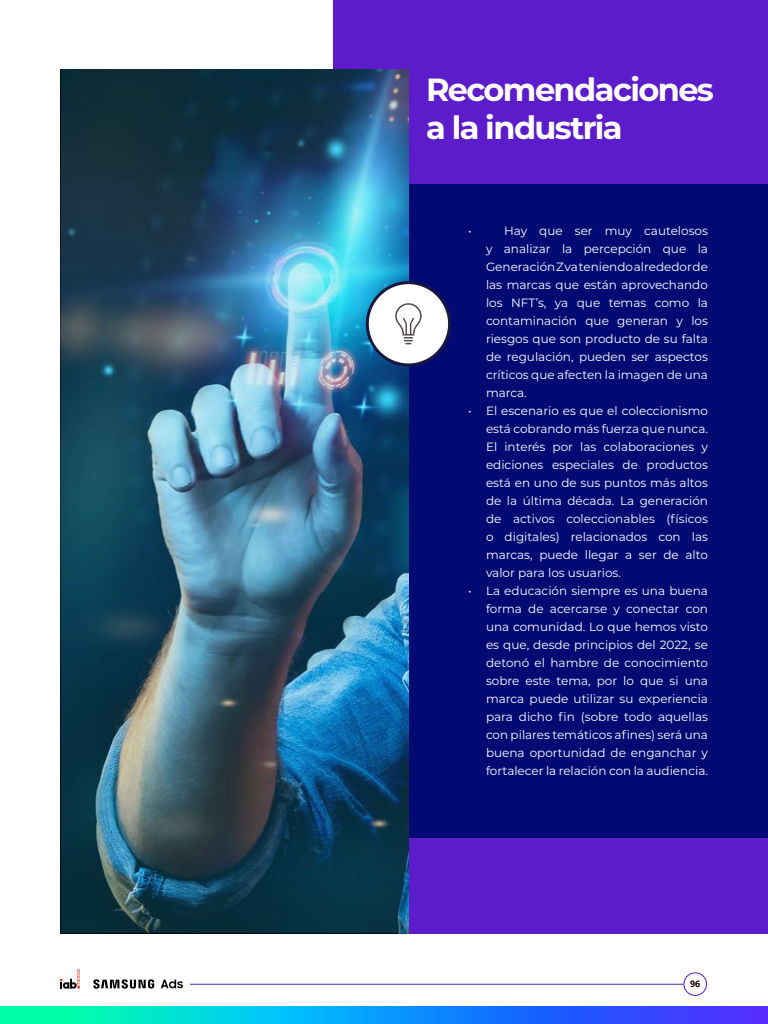
<style>
.page{position:relative;width:768px;height:1024px;background:#fff}
.page>*{position:absolute;margin:0;border:0;box-sizing:border-box;transform-origin:0 0}
.t1{font:700 32px/38.4px "Montserrat";letter-spacing:-.05em;color:#fff}
.t2{font:12px/18px "Montserrat";color:#fff;text-align:justify}
.t3{font:700 9px "Open Sans";color:#150200}
</style>
<div class="page">
<div style="left:334px;top:0;width:434px;height:934px;background:#5c1ccc"></div>
<div style="left:60px;top:185px;width:708px;height:653px;background:#000a72"></div>
<img style="left:61px;top:69px;width:347px;height:864px">
<div style="left:367px;top:283px;width:83px;height:82px;background:#fff;border-radius:50%"></div>
<div style="left:366px;top:281px;width:85px;height:85px;border:3px solid #181740;border-radius:50%"></div>
<svg style="left:395px;top:303px;width:27px;height:41px"></svg>
<svg style="left:0;top:1006px;width:768px;height:18px;background:#139beb"></svg>
<hr style="left:190px;top:984px;width:494px;height:1px;background:#511fbf">
<div style="left:684px;top:972px;width:23px;height:24px;border:1px solid #511fbf;border-radius:50%"></div>
<svg style="left:93px;top:979px;width:61px;height:10px"></svg>
<svg style="left:161px;top:980px;width:22px;height:8px"></svg>
<svg style="left:60px;top:969px;width:20px;height:20px"></svg>
<h1 class="t1" style="left:426px;top:69px;width:289px">Recomendaciones a la industria</h1>
<p class="t2" style="left:468px;top:221px;width:5px">•</p>
<p class="t2" style="left:486px;top:221px;width:224px;text-indent:18px">Hay que ser muy cautelosos y analizar la percepción que la Generación Z va teniendo alrededor de las marcas que están aprovechando los NFT’s, ya que temas como la contaminación que generan y los riesgos que son producto de su falta de regulación, pueden ser aspectos críticos que afecten la imagen de una marca.</p>
<p class="t2" style="left:486px;top:401px;width:224px;text-indent:-18px">• El escenario es que el coleccionismo está cobrando más fuerza que nunca.<br>El interés por las colaboraciones y ediciones especiales de productos está en uno de sus puntos más altos de la última década. La generación de activos coleccionables (físicos o digitales) relacionados con las marcas, puede llegar a ser de alto valor para los usuarios.</p>
<p class="t2" style="left:486px;top:581px;width:224px;text-indent:-18px">• La educación siempre es una buena forma de acercarse y conectar con una comunidad. Lo que hemos visto es que, desde principios del 2022, se detonó el hambre de conocimiento sobre este tema, por lo que si una marca puede utilizar su experiencia para dicho fin (sobre todo aquellas con pilares temáticos afines) será una buena oportunidad de enganchar y fortalecer la relación con la audiencia.</p>
<p class="t3" style="left:690px;top:977px;width:12px">96</p>
</div>
